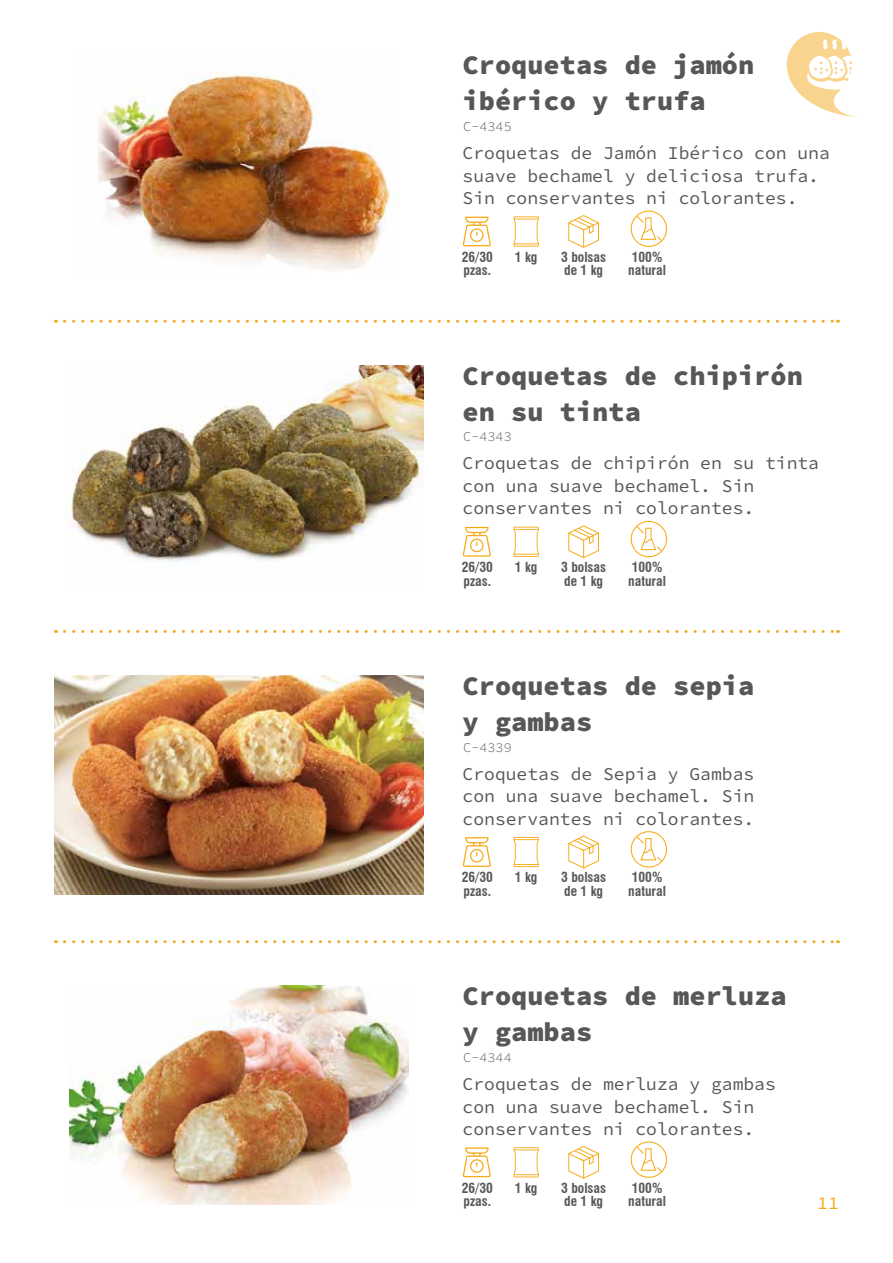
<style>
.page{position:relative;width:893px;height:1263px;background:#fff}
.page>*{position:absolute;margin:0;border:0;box-sizing:border-box;transform-origin:0 0}
.t1{font:900 27px/36px "Source Code Pro";color:#575758}
.t2{font:18px/22.5px "Source Code Pro Regular 2";color:#575758}
.t3{font:18px "Source Code Pro Regular 2";color:#f8a91a}
.t4{font:700 condensed 13.5px/13.5px "Swiss 721 BT";color:#585858}
.t5{font:300 13.5px "Source Code Pro";color:#575758}
</style>
<div class="page">
<svg style="left:787px;top:32px;width:70px;height:85px"></svg>
<img style="left:98px;top:72px;width:299px;height:199px">
<svg style="left:463px;top:217px;width:28px;height:29px"></svg>
<svg style="left:513px;top:216px;width:26px;height:31px"></svg>
<svg style="left:568px;top:215px;width:31px;height:33px"></svg>
<svg style="left:631px;top:210px;width:36px;height:37px"></svg>
<img style="left:64px;top:365px;width:360px;height:197px">
<svg style="left:463px;top:527px;width:28px;height:30px"></svg>
<svg style="left:513px;top:527px;width:26px;height:30px"></svg>
<svg style="left:568px;top:525px;width:31px;height:33px"></svg>
<svg style="left:631px;top:520px;width:36px;height:37px"></svg>
<img style="left:54px;top:675px;width:370px;height:219px">
<svg style="left:463px;top:837px;width:28px;height:30px"></svg>
<svg style="left:513px;top:837px;width:26px;height:30px"></svg>
<svg style="left:568px;top:836px;width:31px;height:32px"></svg>
<svg style="left:631px;top:831px;width:36px;height:36px"></svg>
<img style="left:70px;top:986px;width:338px;height:219px">
<svg style="left:463px;top:1147px;width:28px;height:30px"></svg>
<svg style="left:513px;top:1147px;width:26px;height:30px"></svg>
<svg style="left:568px;top:1146px;width:31px;height:33px"></svg>
<svg style="left:631px;top:1141px;width:36px;height:37px"></svg>
<svg style="left:64px;top:320px;width:774px;height:3px"></svg>
<svg style="left:64px;top:630px;width:774px;height:3px"></svg>
<svg style="left:64px;top:940px;width:774px;height:3px"></svg>
<h1 class="t1" style="left:463px;top:48px;width:293px">Croquetas de jamón ibérico y trufa</h1>
<p class="t5" style="left:463px;top:117px;width:50px">C-4345</p>
<p class="t2" style="left:463px;top:142px;width:369px">Croquetas de Jamón Ibérico con una suave bechamel y deliciosa trufa.<br>Sin conservantes ni colorantes.</p>
<p class="t4" style="left:462px;top:250px;width:33px">26/30 pzas.</p>
<p class="t4" style="left:515px;top:250px;width:24px">1 kg</p>
<p class="t4" style="left:561px;top:250px;width:46px">3 bolsas de 1 kg</p>
<p class="t4" style="left:628px;top:250px;width:39px">100% natural</p>
<h1 class="t1" style="left:463px;top:358px;width:342px">Croquetas de chipirón en su tinta</h1>
<p class="t5" style="left:463px;top:427px;width:50px">C-4343</p>
<p class="t2" style="left:463px;top:453px;width:358px">Croquetas de chipirón en su tinta con una suave bechamel. Sin conservantes ni colorantes.</p>
<p class="t4" style="left:462px;top:560px;width:33px">26/30 pzas.</p>
<p class="t4" style="left:515px;top:560px;width:24px">1 kg</p>
<p class="t4" style="left:561px;top:560px;width:46px">3 bolsas de 1 kg</p>
<p class="t4" style="left:628px;top:560px;width:39px">100% natural</p>
<h1 class="t1" style="left:463px;top:669px;width:293px">Croquetas de sepia y gambas</h1>
<p class="t5" style="left:463px;top:737px;width:50px">C-4339</p>
<p class="t2" style="left:463px;top:763px;width:293px;text-align:justify">Croquetas de Sepia y Gambas con una suave bechamel. Sin conservantes ni colorantes.</p>
<p class="t4" style="left:462px;top:871px;width:33px">26/30 pzas.</p>
<p class="t4" style="left:515px;top:871px;width:24px">1 kg</p>
<p class="t4" style="left:561px;top:871px;width:46px">3 bolsas de 1 kg</p>
<p class="t4" style="left:628px;top:871px;width:39px">100% natural</p>
<h1 class="t1" style="left:463px;top:979px;width:326px">Croquetas de merluza y gambas</h1>
<p class="t5" style="left:463px;top:1047px;width:50px">C-4344</p>
<p class="t2" style="left:463px;top:1073px;width:315px">Croquetas de merluza y gambas con una suave bechamel. Sin conservantes ni colorantes.</p>
<p class="t4" style="left:462px;top:1181px;width:33px">26/30 pzas.</p>
<p class="t4" style="left:515px;top:1181px;width:24px">1 kg</p>
<p class="t4" style="left:561px;top:1181px;width:46px">3 bolsas de 1 kg</p>
<p class="t4" style="left:628px;top:1181px;width:39px">100% natural</p>
<p class="t3" style="left:817px;top:1190px;width:23px">11</p>
</div>
